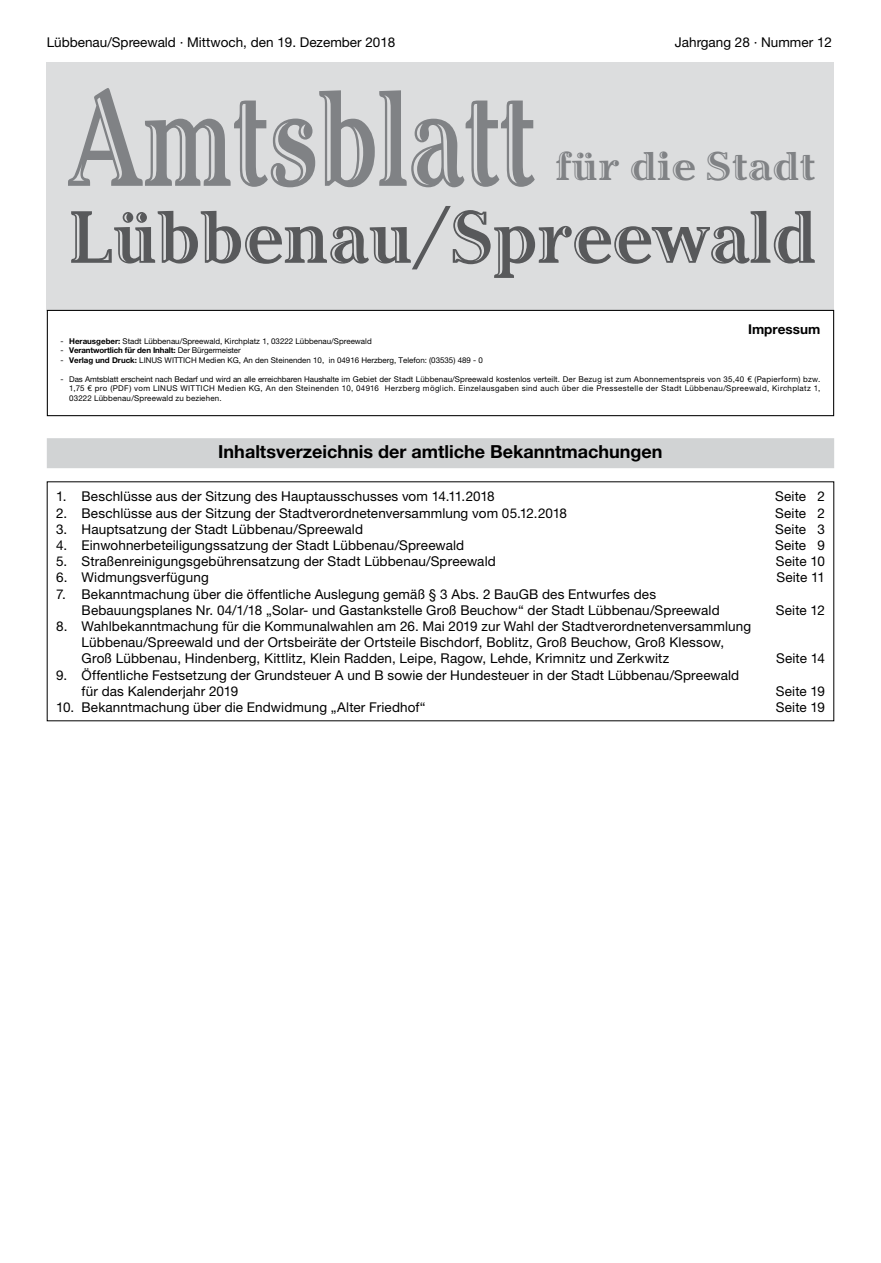
<style>
.page{position:relative;width:881px;height:1263px;background:#fff}
.page>*{position:absolute;margin:0;border:0;box-sizing:border-box;transform-origin:0 0}
.t1{font:126px "Cheltenham Han ITCOS";color:#808285;scale:.75 1}
.t2{font:68.55px "Cheltenham Han ITCOS";color:#58595b}
.t3{font:37.05px "Cheltenham Han ITCOS";letter-spacing:.02em;color:#808285;scale:1.1 1}
.t4{font:700 18px "Helvetica Neue LT";color:#000}
.t5{font:13.5px/16.2px "Helvetica Neue LT";letter-spacing:.01em;color:#000}
.t6{font:700 13.5px "Helvetica Neue LT";color:#000}
.t7{font:7.95px/9.6px "Helvetica Neue LT";color:#000;text-align:justify}
.t8{font:700 7.95px "Helvetica Neue LT";letter-spacing:-.015em;color:#000}
.s1{font-weight:700}
.s2{font-weight:400}
</style>
<div class="page">
<div style="left:47px;top:62px;width:786px;height:249px;background:#dcddde"></div>
<div style="left:47px;top:310px;width:786px;height:106px;border:1px solid #000"></div>
<div style="left:47px;top:438px;width:786px;height:30px;background:#d1d3d4"></div>
<p class="t5" style="left:47px;top:34px;width:350px">Lübbenau/Spreewald · Mittwoch, den 19. Dezember 2018</p>
<p class="t5" style="left:674px;top:34px;width:158px">Jahrgang 28 · Nummer 12</p>
<h1 class="t1" style="left:68px;top:56px;width:623px">Amtsblatt</h1>
<h3 class="t3" style="left:555px;top:142px;width:237px">für die Stadt</h3>
<h2 class="t2" style="left:68px;top:192px;width:749px">Lübbenau/Spreewald</h2>
<p class="t6" style="left:747px;top:321px;width:74px">Impressum</p>
<p class="t7" style="left:61px;top:336px;width:312px">- <span class="s1">Herausgeber:</span> Stadt Lübbenau/Spreewald, Kirchplatz 1, 03222 Lübbenau/Spreewald</p>
<p class="t8" style="left:61px;top:346px;width:181px"><span class="s2">-</span> Verantwortlich für den Inhalt: <span class="s2">Der Bürgermeister</span></p>
<p class="t7" style="left:61px;top:355px;width:423px">- <span class="s1">Verlag und Druck:</span> LINUS WITTICH Medien KG, An den Steinenden 10, in 04916 Herzberg, Telefon: (03535) 489 - 0</p>
<p class="t7" style="left:69px;top:374px;width:752px;text-indent:-9px">- Das Amtsblatt erscheint nach Bedarf und wird an alle erreichbaren Haushalte im Gebiet der Stadt Lübbenau/Spreewald kostenlos verteilt. Der Bezug ist zum Abonnementspreis von 35,40 € (Papierform) bzw.<br>1,75 € pro (PDF) vom LINUS WITTICH Medien KG, An den Steinenden 10, 04916 Herzberg möglich. Einzelausgaben sind auch über die Pressestelle der Stadt Lübbenau/Spreewald, Kirchplatz 1, 03222 Lübbenau/Spreewald zu beziehen.</p>
<h3 class="t4" style="left:218px;top:440px;width:445px">Inhaltsverzeichnis der amtliche Bekanntmachungen</h3>
<p class="t5" style="left:56px;top:488px;width:440px">1. Beschlüsse aus der Sitzung des Hauptausschusses vom 14.11.2018</p>
<p class="t5" style="left:775px;top:488px;width:51px">Seite 2</p>
<p class="t5" style="left:56px;top:504px;width:512px">2. Beschlüsse aus der Sitzung der Stadtverordnetenversammlung vom 05.12.2018</p>
<p class="t5" style="left:775px;top:504px;width:51px">Seite 2</p>
<p class="t5" style="left:56px;top:521px;width:308px">3. Hauptsatzung der Stadt Lübbenau/Spreewald</p>
<p class="t5" style="left:775px;top:521px;width:51px">Seite 3</p>
<p class="t5" style="left:56px;top:537px;width:409px">4. Einwohnerbeteiligungssatzung der Stadt Lübbenau/Spreewald</p>
<p class="t5" style="left:775px;top:537px;width:51px">Seite 9</p>
<p class="t5" style="left:56px;top:553px;width:441px">5. Straßenreinigungsgebührensatzung der Stadt Lübbenau/Spreewald</p>
<p class="t5" style="left:775px;top:553px;width:51px">Seite 10</p>
<p class="t5" style="left:56px;top:569px;width:154px">6. Widmungsverfügung</p>
<p class="t5" style="left:776px;top:569px;width:50px">Seite 11</p>
<p class="t5" style="left:82px;top:585px;width:639px;text-indent:-26px">7. Bekanntmachung über die öffentliche Auslegung gemäß § 3 Abs. 2 BauGB des Entwurfes des<br>Bebauungsplanes Nr. 04/1/18 „Solar- und Gastankstelle Groß Beuchow“ der Stadt Lübbenau/Spreewald</p>
<p class="t5" style="left:775px;top:602px;width:50px">Seite 12</p>
<p class="t5" style="left:82px;top:618px;width:670px;text-indent:-26px">8. Wahlbekanntmachung für die Kommunalwahlen am 26. Mai 2019 zur Wahl der Stadtverordnetenversammlung<br>Lübbenau/Spreewald und der Ortsbeiräte der Ortsteile Bischdorf, Boblitz, Groß Beuchow, Groß Klessow,<br>Groß Lübbenau, Hindenberg, Kittlitz, Klein Radden, Leipe, Ragow, Lehde, Krimnitz und Zerkwitz</p>
<p class="t5" style="left:82px;top:666px;width:659px;text-indent:-26px">9. Öffentliche Festsetzung der Grundsteuer A und B sowie der Hundesteuer in der Stadt Lübbenau/Spreewald für das Kalenderjahr 2019</p>
<p class="t5" style="left:775px;top:650px;width:50px">Seite 14</p>
<p class="t5" style="left:775px;top:683px;width:51px">Seite 19</p>
<p class="t5" style="left:56px;top:699px;width:371px">10. Bekanntmachung über die Endwidmung „Alter Friedhof“</p>
<p class="t5" style="left:775px;top:699px;width:51px">Seite 19</p>
</div>
